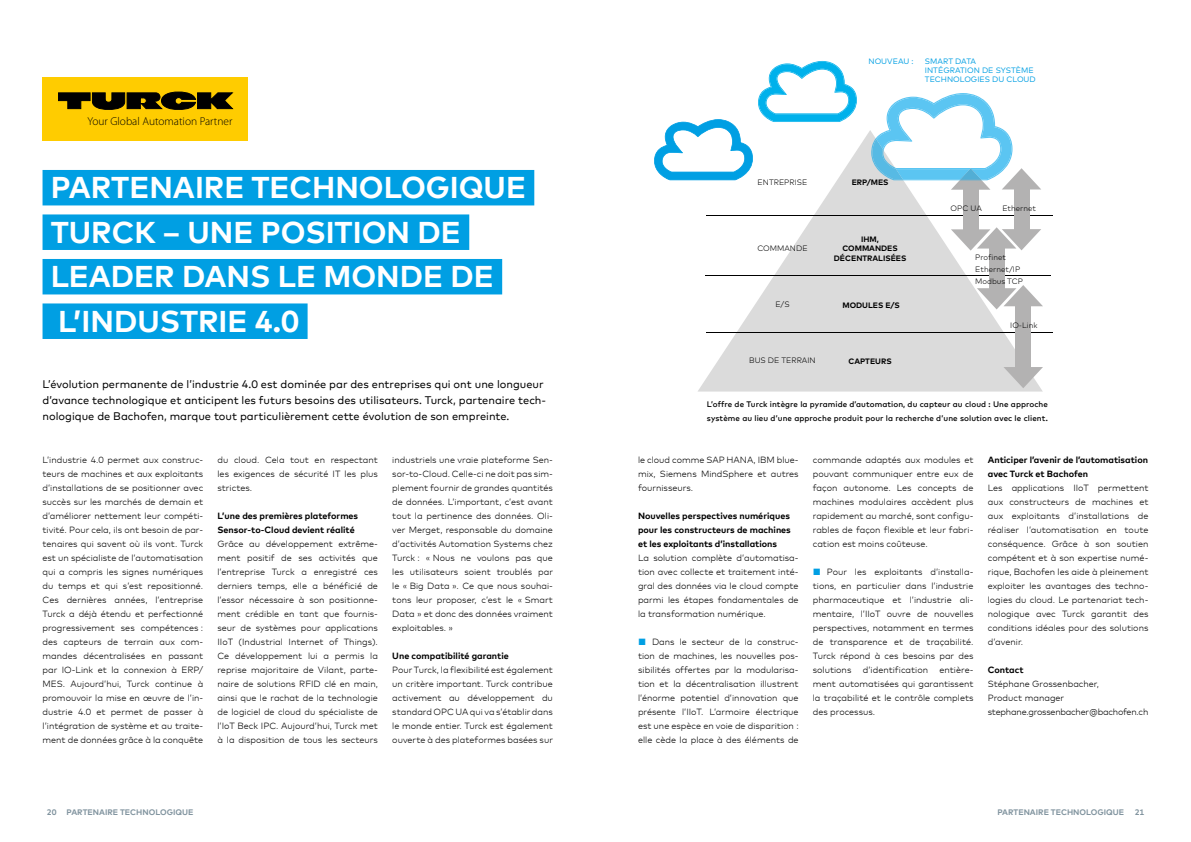
<style>
.page{position:relative;width:1191px;height:842px;background:#fff}
.page>*{position:absolute;margin:0;border:0;box-sizing:border-box;transform-origin:0 0}
.t1{font:700 30px/44.5px "Mark Offc Pro";color:#fff}
.t2{font:300 11.4px "Myriad Pro";color:#000}
.t3{font:11px/16px "Mark Offc Pro";color:#000}
.t4{font:300 9px/14px "Mark Offc Pro";color:#000;text-align:justify}
.t5{font:700 9px/14px "Mark Offc Pro";color:#000}
.t6{font:500 8px/14px "Mark Offc Pro";letter-spacing:.01em;color:#000}
.t7{font:700 8px "Mark Offc Pro";color:#81949f}
.t8{font:300 7.8px/11.4px "Mark Offc Pro";color:#000}
.t9{font:7.8px/9.4px "Mark Offc Pro";color:#009fe3}
.t10{font:700 7.8px/9.4px "Mark Offc Pro";color:#000;text-align:center}
.s1{color:#009fe3}
</style>
<div class="page">
<div style="left:42px;top:77px;width:206px;height:64px;background:#fc0"></div>
<svg style="left:58px;top:92px;width:175px;height:18px"></svg>
<div style="left:43px;top:170px;width:491px;height:35px;background:#009fe3"></div>
<div style="left:43px;top:214px;width:426px;height:36px;background:#009fe3"></div>
<div style="left:43px;top:259px;width:459px;height:35px;background:#009fe3"></div>
<div style="left:43px;top:303px;width:264px;height:36px;background:#009fe3"></div>
<svg style="left:697px;top:130px;width:345px;height:262px;fill:#dbdbdb"></svg>
<hr style="left:706px;top:215px;width:346px;height:1px;background:#000">
<hr style="left:706px;top:276px;width:345px;height:1px;background:#000">
<hr style="left:706px;top:332px;width:346px;height:1px;background:#000">
<div style="left:962px;top:182px;width:16px;height:55px;background:#b3b2b2"></div>
<div style="left:1013px;top:182px;width:16px;height:55px;background:#b3b2b2"></div>
<div style="left:988px;top:241px;width:16px;height:55px;background:#b3b2b2"></div>
<svg style="left:951px;top:227px;width:90px;height:24px"></svg>
<div style="left:1015px;top:299px;width:16px;height:75px;background:#b3b2b2"></div>
<svg style="left:977px;top:285px;width:66px;height:24px"></svg>
<svg style="left:1003px;top:367px;width:40px;height:21px"></svg>
<svg style="left:871px;top:93px;width:170px;height:97px"></svg>
<svg style="left:654px;top:61px;width:203px;height:119px"></svg>
<p class="t2" style="left:87px;top:114px;width:146px">Your Global Automation Partner</p>
<h1 class="t1" style="left:51px;top:163px;width:477px">PARTENAIRE TECHNOLOGIQUE<br>TURCK – UNE POSITION DE<br>LEADER DANS LE MONDE DE<br>L’INDUSTRIE 4.0</h1>
<p class="t3" style="left:43px;top:375px;width:505px">L’évolution permanente de l’industrie 4.0 est dominée par des entreprises qui ont une longueur d’avance technologique et anticipent les futurs besoins des utilisateurs. Turck, partenaire tech&shy;nologique de Bachofen, marque tout particulièrement cette évolution de son empreinte.</p>
<p class="t4" style="left:392px;top:452px;width:162px">industriels une vraie plateforme Sen&shy;sor-to-Cloud. Celle-ci ne doit pas sim&shy;plement fournir de grandes quantités de données. L’important, c’est avant tout la pertinence des données. Oli&shy;ver Merget, responsable du domaine d’activités Automation Systems chez Turck : « Nous ne voulons pas que les utilisateurs soient troublés par le « Big Data ». Ce que nous souhai&shy;tons leur proposer, c’est le « Smart Data » et donc des données vraiment exploitables. »</p>
<p class="t5" style="left:392px;top:648px;width:118px">Une compatibilité garantie</p>
<p class="t4" style="left:392px;top:662px;width:162px">Pour Turck, la flexibilité est également un critère important. Turck contribue activement au développement du standard OPC UA qui va s’établir dans le monde entier. Turck est également ouverte à des plateformes basées sur</p>
<p class="t4" style="left:43px;top:452px;width:162px">L’industrie 4.0 permet aux construc&shy;teurs de machines et aux exploitants d’installations de se positionner avec succès sur les marchés de demain et d’améliorer nettement leur compéti&shy;tivité. Pour cela, ils ont besoin de par&shy;tenaires qui savent où ils vont. Turck est un spécialiste de l’automatisation qui a compris les signes numériques du temps et qui s’est repositionné.<br>Ces dernières années, l’entreprise Turck a déjà étendu et perfectionné progressivement ses compétences : des capteurs de terrain aux com&shy;mandes décentralisées en passant par IO-Link et la connexion à ERP/ MES. Aujourd’hui, Turck continue à promouvoir la mise en œuvre de l’in&shy;dustrie 4.0 et permet de passer à l’intégration de système et au traite&shy;ment de données grâce à la conquête</p>
<p class="t4" style="left:217px;top:452px;width:162px">du cloud. Cela tout en respectant les exigences de sécurité IT les plus strictes.</p>
<p class="t5" style="left:217px;top:508px;width:142px">L’une des premières plateformes<br>Sensor-to-Cloud devient réalité</p>
<p class="t4" style="left:217px;top:536px;width:162px">Grâce au développement extrême&shy;ment positif de ses activités que l’entreprise Turck a enregistré ces derniers temps, elle a bénéficié de l’essor nécessaire à son positionne&shy;ment crédible en tant que fournis&shy;seur de systèmes pour applications IIoT (Industrial Internet of Things).<br>Ce développement lui a permis la reprise majoritaire de Vilant, parte&shy;naire de solutions RFID clé en main, ainsi que le rachat de la technologie de logiciel de cloud du spécialiste de l’IoT Beck IPC. Aujourd’hui, Turck met à la disposition de tous les secteurs</p>
<p class="t9" style="left:868px;top:56px;width:47px">NOUVEAU :</p>
<p class="t9" style="left:925px;top:56px;width:112px">SMART DATA<br>INTÉGRATION DE SYSTÈME<br>TECHNOLOGIES DU CLOUD</p>
<p class="t8" style="left:757px;top:176px;width:51px">ENTREPRISE</p>
<p class="t10" style="left:851px;top:177px;width:38px">ERP/MES</p>
<p class="t8" style="left:950px;top:202px;width:33px">OPC UA</p>
<p class="t8" style="left:1002px;top:202px;width:35px">Ethernet</p>
<p class="t8" style="left:757px;top:242px;width:52px">COMMANDE</p>
<p class="t8" style="left:775px;top:298px;width:16px">E/S</p>
<p class="t10" style="left:834px;top:234px;width:74px">IHM,<br>COMMANDES<br>DÉCENTRALISÉES</p>
<p class="t10" style="left:842px;top:299px;width:59px">MODULES E/S</p>
<p class="t8" style="left:975px;top:251px;width:47px">Profinet<br>Ethernet/IP</p>
<p class="t8" style="left:975px;top:275px;width:49px">Modbus TCP</p>
<p class="t8" style="left:1010px;top:319px;width:29px">IO-Link</p>
<p class="t8" style="left:749px;top:354px;width:68px">BUS DE TERRAIN</p>
<p class="t10" style="left:848px;top:356px;width:45px">CAPTEURS</p>
<p class="t6" style="left:707px;top:396px;width:342px">L’offre de Turck intègre la pyramide d’automation, du capteur au cloud : Une approche système au lieu d’une approche produit pour la recherche d’une solution avec le client.</p>
<p class="t4" style="left:638px;top:452px;width:162px">le cloud comme SAP HANA, IBM blue&shy;mix, Siemens MindSphere et autres fournisseurs.</p>
<p class="t5" style="left:638px;top:508px;width:154px;text-align:justify">Nouvelles perspectives numériques pour les constructeurs de machines et les exploitants d’installations</p>
<p class="t4" style="left:638px;top:550px;width:162px">La solution complète d’automatisa&shy;tion avec collecte et traitement inté&shy;gral des données via le cloud compte parmi les étapes fondamentales de la transformation numérique.</p>
<p class="t4" style="left:638px;top:634px;width:162px"><span class="s1">■</span> Dans le secteur de la construc&shy;tion de machines, les nouvelles pos&shy;sibilités offertes par la modularisa&shy;tion et la décentralisation illustrent l’énorme potentiel d’innovation que présente l’IIoT. L’armoire électrique est une espèce en voie de disparition : elle cède la place à des éléments de</p>
<p class="t4" style="left:813px;top:452px;width:162px">commande adaptés aux modules et pouvant communiquer entre eux de façon autonome. Les concepts de machines modulaires accèdent plus rapidement au marché, sont configu&shy;rables de façon flexible et leur fabri&shy;cation est moins coûteuse.</p>
<p class="t4" style="left:813px;top:564px;width:162px"><span class="s1">■</span> Pour les exploitants d’installa&shy;tions, en particulier dans l’industrie pharmaceutique et l’industrie ali&shy;mentaire, l’IIoT ouvre de nouvelles perspectives, notamment en termes de transparence et de traçabilité.<br>Turck répond à ces besoins par des solutions</p>
<p class="t4" style="left:863px;top:662px;width:67px">d’identification</p>
<p class="t4" style="left:813px;top:662px;width:162px;text-indent:127px">entière&shy;ment automatisées qui garantissent la traçabilité et le contrôle complets des processus.</p>
<p class="t5" style="left:987px;top:452px;width:162px">Anticiper l’avenir de l’automatisation avec Turck et Bachofen</p>
<p class="t4" style="left:987px;top:480px;width:162px">Les applications IIoT permettent aux constructeurs de machines et aux exploitants d’installations de réaliser l’automatisation en toute conséquence. Grâce à son soutien compétent et à son expertise numé&shy;rique, Bachofen les aide à pleinement exploiter les avantages des techno&shy;logies du cloud. Le partenariat tech&shy;nologique avec Turck garantit des conditions idéales pour des solutions d’avenir.</p>
<p class="t5" style="left:987px;top:662px;width:37px">Contact</p>
<p class="t4" style="left:987px;top:676px;width:162px;text-align:left">Stéphane Grossenbacher,<br>Product manager stephane.grossenbacher@bachofen.ch</p>
<p class="t7" style="left:47px;top:806px;width:11px">20</p>
<p class="t7" style="left:1134px;top:806px;width:11px">21</p>
<p class="t7" style="left:67px;top:806px;width:128px">PARTENAIRE TECHNOLOGIQUE</p>
<p class="t7" style="left:997px;top:806px;width:128px">PARTENAIRE TECHNOLOGIQUE</p>
</div>
